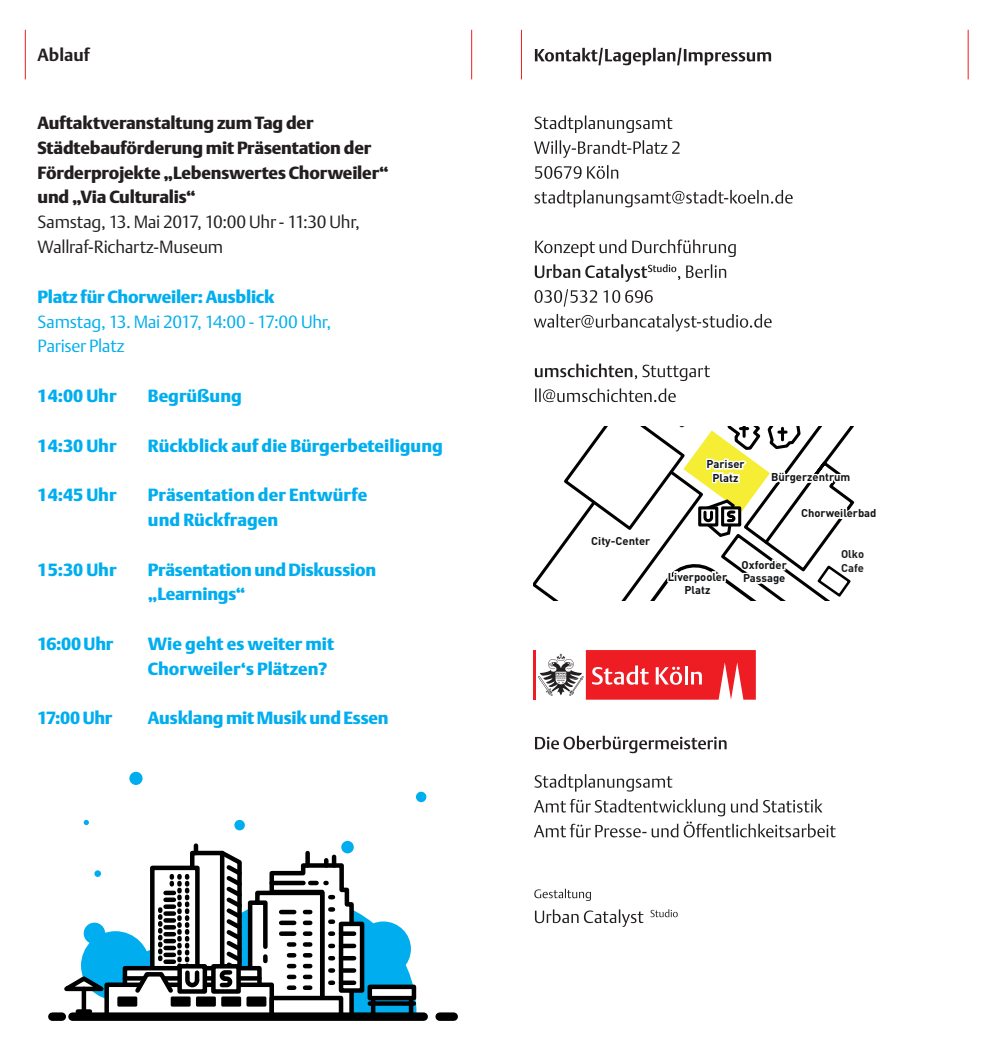
<style>
.page{position:relative;width:993px;height:1052px;background:#fff}
.page>*{position:absolute;margin:0;border:0;box-sizing:border-box;transform-origin:0 0}
.Fließtext_Argo_10pt{font:900 17.5px/24.8px "DTL Argo T";color:#00aeef}
.Absatzformat_2{font:900 17.5px/24.8px "DTL Argo T";letter-spacing:-.01em;color:#231f20}
.Absatzformat_2-2{font:300 17.5px "DTL Argo T";letter-spacing:-.02em;color:#231f20}
.Absatzformat_2-3{font:300 17.5px "DTL Argo T";letter-spacing:-.02em;color:#00aeef}
.Absatzformat_2-4{font:900 17.5px "DTL Argo T";letter-spacing:-.01em;color:#00aeef}
.t1{font:700 17.5px "DTL Argo T";color:#231f20}
.t2{font:700 11.2px/13.5px "DIN Pro";color:#231f20}
</style>
<div class="page">
<hr style="left:25px;top:30px;width:1px;height:49px;background:#ee1d23">
<hr style="left:471px;top:30px;width:1px;height:49px;background:#ee1d23">
<div style="left:234px;top:820px;width:11px;height:10px;background:#00aeef;border-radius:50%"></div>
<div style="left:129px;top:772px;width:13px;height:13px;background:#00aeef;border-radius:50%"></div>
<svg style="left:84px;top:820px;width:5px;height:5px"></svg>
<div style="left:341px;top:841px;width:13px;height:12px;background:#00aeef;border-radius:50%"></div>
<div style="left:416px;top:791px;width:10px;height:11px;background:#00aeef;border-radius:50%"></div>
<svg style="left:50px;top:845px;width:366px;height:175px"></svg>
<hr style="left:82px;top:989px;width:4px;height:22px;background:#000001">
<svg style="left:78px;top:1009px;width:12px;height:3px"></svg>
<div style="left:369px;top:987px;width:45px;height:11px;background:#fff"></div>
<div style="left:367px;top:984px;width:49px;height:16px;border:5px solid #000001"></div>
<svg style="left:369px;top:1001px;width:45px;height:4px"></svg>
<div style="left:408px;top:998px;width:5px;height:16px;background:#000001"></div>
<hr style="left:371px;top:998px;width:4px;height:16px;background:#000001">
<div style="left:72px;top:1012px;width:351px;height:9px;background:#000001"></div>
<div style="left:439px;top:1012px;width:14px;height:9px;background:#000001"></div>
<div style="left:52px;top:1012px;width:10px;height:9px;background:#000001"></div>
<hr style="left:521px;top:30px;width:1px;height:49px;background:#ee1d23">
<hr style="left:967px;top:30px;width:1px;height:49px;background:#ee1d23">
<svg style="left:534px;top:48px;width:236px;height:17px"></svg>
<svg style="left:535px;top:388px;width:140px;height:14px"></svg>
<svg style="left:534px;top:363px;width:175px;height:18px"></svg>
<svg style="left:534px;top:314px;width:237px;height:17px"></svg>
<svg style="left:534px;top:289px;width:118px;height:18px"></svg>
<svg style="left:534px;top:264px;width:192px;height:18px"></svg>
<svg style="left:535px;top:239px;width:200px;height:18px"></svg>
<svg style="left:534px;top:190px;width:258px;height:17px"></svg>
<svg style="left:535px;top:165px;width:83px;height:14px"></svg>
<svg style="left:534px;top:140px;width:145px;height:18px"></svg>
<svg style="left:534px;top:115px;width:138px;height:18px"></svg>
<svg style="left:535px;top:736px;width:191px;height:17px"></svg>
<svg style="left:533px;top:427px;width:322px;height:173px"></svg>
<hr style="left:533px;top:650px;width:3px;height:49px;background:#ee1d23">
<svg style="left:534px;top:909px;width:143px;height:18px"></svg>
<svg style="left:534px;top:888px;width:56px;height:13px"></svg>
<svg style="left:534px;top:799px;width:301px;height:38px"></svg>
<svg style="left:534px;top:774px;width:138px;height:17px"></svg>
<svg style="left:538px;top:650px;width:217px;height:49px"></svg>
<p class="t1" style="left:38px;top:45px;width:54px">Ablauf</p>
<p class="Absatzformat_2" style="left:38px;top:110px;width:353px">Auftaktveranstaltung zum Tag der<br>Städtebauförderung mit Präsentation der<br>Förderprojekte „Lebenswertes Chorweiler“</p>
<p class="Absatzformat_2" style="left:38px;top:185px;width:160px">und „Via Culturalis“</p>
<p class="Absatzformat_2-2" style="left:38px;top:212px;width:324px">Samstag, 13. Mai 2017, 10:00 Uhr - 11:30 Uhr,</p>
<p class="Absatzformat_2-2" style="left:38px;top:236px;width:187px">Wallraf-Richartz-Museum</p>
<p class="Absatzformat_2-4" style="left:38px;top:286px;width:238px">Platz für Chorweiler: Ausblick</p>
<p class="Absatzformat_2-3" style="left:38px;top:311px;width:295px">Samstag, 13. Mai 2017, 14:00 - 17:00 Uhr,</p>
<p class="Absatzformat_2-3" style="left:38px;top:336px;width:89px">Pariser Platz</p>
<p class="Fließtext_Argo_10pt" style="left:38px;top:383px;width:80px">14:00 Uhr</p>
<p class="Fließtext_Argo_10pt" style="left:148px;top:383px;width:95px">Begrüßung</p>
<p class="Fließtext_Argo_10pt" style="left:38px;top:433px;width:80px">14:30 Uhr</p>
<p class="Fließtext_Argo_10pt" style="left:148px;top:433px;width:296px">Rückblick auf die Bürgerbeteiligung</p>
<p class="Fließtext_Argo_10pt" style="left:38px;top:482px;width:80px">14:45 Uhr</p>
<p class="Fließtext_Argo_10pt" style="left:148px;top:482px;width:221px">Präsentation der Entwürfe und Rückfragen</p>
<p class="Fließtext_Argo_10pt" style="left:38px;top:557px;width:80px">15:30 Uhr</p>
<p class="Fließtext_Argo_10pt" style="left:148px;top:557px;width:229px">Präsentation und Diskussion „Learnings“</p>
<p class="Fließtext_Argo_10pt" style="left:38px;top:631px;width:77px">16:00 Uhr</p>
<p class="Fließtext_Argo_10pt" style="left:148px;top:631px;width:188px">Wie geht es weiter mit<br>Chorweiler‘s Plätzen?</p>
<p class="Fließtext_Argo_10pt" style="left:38px;top:705px;width:76px">17:00 Uhr</p>
<p class="Fließtext_Argo_10pt" style="left:148px;top:705px;width:242px">Ausklang mit Musik und Essen</p>
<p class="t2" style="left:591px;top:533px;width:60px">City-Center</p>
<p class="t2" style="left:706px;top:457px;width:39px;text-align:center">Pariser<br>Platz</p>
<p class="t2" style="left:770px;top:470px;width:81px">Bürgerzentrum</p>
<p class="t2" style="left:801px;top:506px;width:77px">Chorweilerbad</p>
<p class="t2" style="left:741px;top:558px;width:47px">Oxforder</p>
<p class="t2" style="left:667px;top:569px;width:61px">Liverpooler</p>
<p class="t2" style="left:742px;top:571px;width:44px">Passage</p>
<p class="t2" style="left:684px;top:583px;width:27px">Platz</p>
<p class="t2" style="left:840px;top:547px;width:25px">Olko<br>Cafe</p>
</div>
